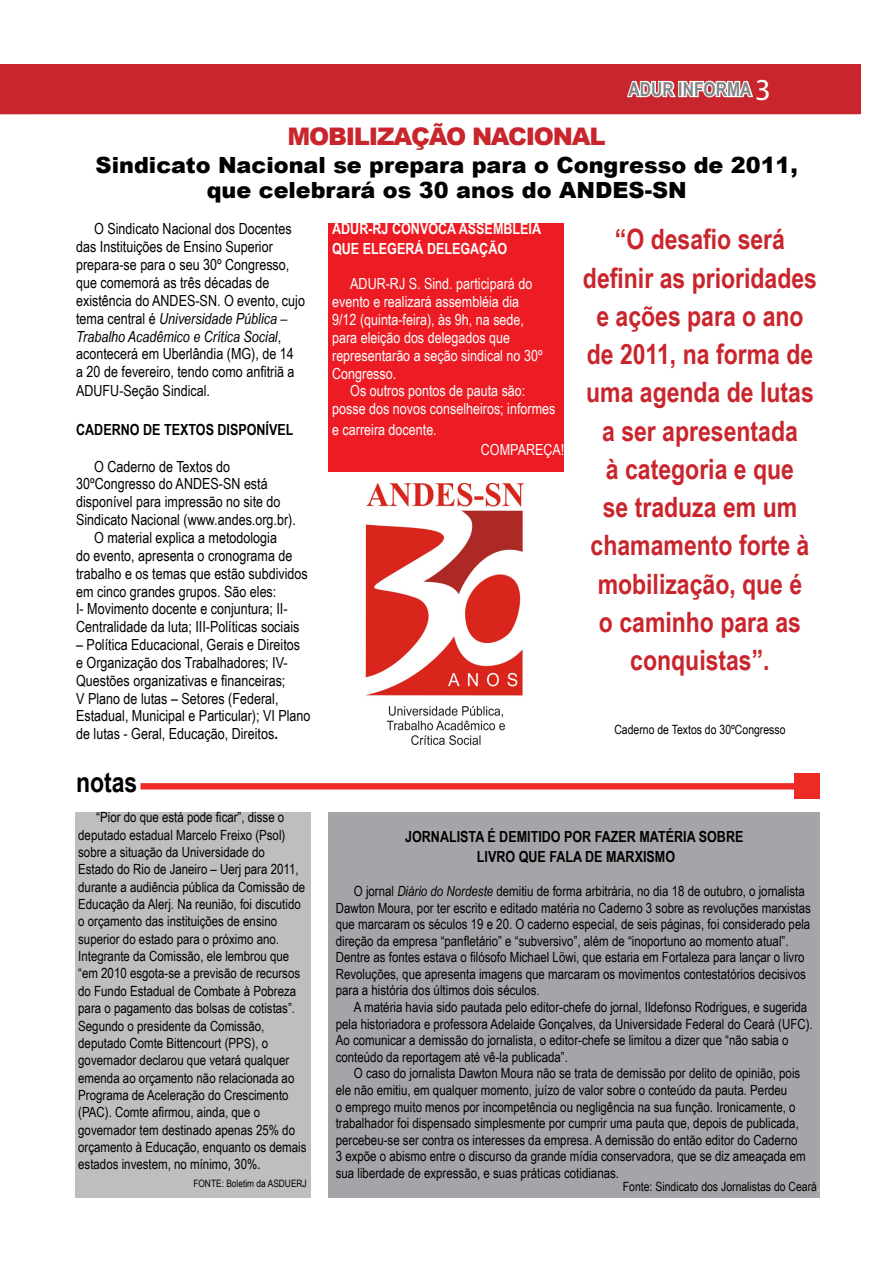
<style>
.page{position:relative;width:893px;height:1263px;background:#fff}
.page>*{position:absolute;margin:0;border:0;box-sizing:border-box;transform-origin:0 0}
.t1{font:700 28.05px/38.2px "Arial Narrow";color:#c9252c;text-align:center}
.t2{font:700 28.05px "Arial Narrow";color:#000}
.t3{font:900 24.15px "Arial";letter-spacing:-.05em;color:#c9252c}
.t4{font:900 22.35px/25.5px "Arial";color:#000;text-align:center}
.t5{font:700 19.05px "Arial Narrow";color:#808284}
.t6{font:15.3px/18px "Arial Narrow";color:#000}
.t7{font:15.3px/17.9px "Arial Narrow";color:#fff}
.t8{font:700 15.3px/19.2px "Arial Narrow";color:#000;text-align:center}
.t9{font:700 15.3px/19.2px "Arial Narrow";color:#fff}
.t10{font:13.95px/17.4px "Arial Narrow";color:#000}
.t11{font:12.75px "Arial Narrow";color:#000}
.t12{font:10.2px "Arial Narrow";color:#000}
.s1{font-family:"Myriad Pro";font-weight:400;font-size:30.6px;color:#fff}
.s2{font-style:italic}
.s3{font-weight:700}
.s4{font-size:15.3px}
.s5{color:#fff}
</style>
<div class="page">
<div style="left:0;top:64px;width:860px;height:50px;background:#c9252c"></div>
<svg style="left:627px;top:80px;width:126px;height:18px"></svg>
<div style="left:140px;top:783px;width:667px;height:7px;background:#ee2a24"></div>
<div style="left:794px;top:774px;width:26px;height:25px;background:#ee2a24"></div>
<div style="left:75px;top:812px;width:235px;height:386px;background:#bcbec0"></div>
<div style="left:328px;top:223px;width:236px;height:249px;background:#ed1c24"></div>
<div style="left:328px;top:812px;width:492px;height:386px;background:#a3a5a8"></div>
<img style="left:365px;top:483px;width:159px;height:261px">
<h2 class="t3" style="left:287px;top:127px;width:319px">MOBILIZAÇÃO NACIONAL</h2>
<h3 class="t5" style="left:628px;top:82px;width:144px">ADUR INFORMA <span class="s1">3</span></h3>
<h3 class="t4" style="left:96px;top:154px;width:703px">Sindicato Nacional se prepara para o Congresso de 2011, que celebrará os 30 anos do ANDES-SN</h3>
<p class="t6" style="left:76px;top:221px;width:230px;text-indent:18px">O Sindicato Nacional dos Docentes das Instituições de Ensino Superior prepara-se para o seu 30º Congresso, que comemorá as três décadas de existência do ANDES-SN. O evento, cujo tema central é <span class="s2">Universidade Pública – Trabalho Acadêmico e Crítica Social</span>, acontecerá em Uberlândia (MG), de 14<br>a 20 de fevereiro, tendo como anfitriã a ADUFU-Seção Sindical.</p>
<p class="t8" style="left:76px;top:421px;width:219px">CADERNO DE TEXTOS DISPONÍVEL</p>
<p class="t6" style="left:94px;top:459px;width:137px">O Caderno de Textos do</p>
<p class="t6" style="left:76px;top:476px;width:193px">30ºCongresso do ANDES-SN está</p>
<p class="t6" style="left:76px;top:494px;width:206px">disponível para impressão no site do</p>
<p class="t6" style="left:76px;top:512px;width:221px">Sindicato Nacional (www.andes.org.br).</p>
<p class="t6" style="left:94px;top:530px;width:184px">O material explica a metodologia</p>
<p class="t6" style="left:76px;top:548px;width:218px">do evento, apresenta o cronograma de</p>
<p class="t6" style="left:76px;top:566px;width:233px">trabalho e os temas que estão subdividos</p>
<p class="t6" style="left:76px;top:584px;width:202px">em cinco grandes grupos. São eles:</p>
<p class="t6" style="left:76px;top:601px;width:213px">I- Movimento docente e conjuntura; II-</p>
<p class="t6" style="left:76px;top:619px;width:225px">Centralidade da luta; III-Políticas sociais</p>
<p class="t6" style="left:76px;top:637px;width:236px">– Política Educacional, Gerais e Direitos e Organização dos Trabalhadores; IV-Questões organizativas e financeiras;<br>V Plano de lutas – Setores (Federal, Estadual, Municipal e Particular); VI Plano de lutas - Geral, Educação, Direitos<span class="s3">.</span></p>
<p class="t9" style="left:332px;top:221px;width:210px">ADUR-RJ CONVOCA ASSEMBLÉIA<br>QUE ELEGERÁ DELEGAÇÃO</p>
<p class="t7" style="left:332px;top:276px;width:212px;text-indent:18px">ADUR-RJ S. Sind. participará do evento e realizará assembléia dia<br>9/12 (quinta-feira), às 9h, na sede, para eleição dos delegados que representarão a seção sindical no 30º<br>Congresso.</p>
<p class="t7" style="left:332px;top:383px;width:225px;text-indent:18px">Os outros pontos de pauta são: posse dos novos conselheiros; informes</p>
<p class="t7" style="left:332px;top:422px;width:106px">e carreira docente.</p>
<p class="t7" style="left:481px;top:442px;width:85px">COMPAREÇA!</p>
<h1 class="t1" style="left:583px;top:223px;width:235px">“O desafio será definir as prioridades e ações para o ano de 2011, na forma de uma agenda de lutas a ser apresentada<br>à categoria e que<br>se traduza em um chamamento forte à mobilização, que é<br>o caminho para as conquistas”.</h1>
<p class="t11" style="left:614px;top:725px;width:173px">Caderno de Textos do 30ºCongresso</p>
<h1 class="t2" style="left:76px;top:771px;width:63px">notas</h1>
<p class="t10" style="left:78px;top:810px;width:230px;text-indent:18px">“Pior do que está pode ficar”, disse o deputado estadual Marcelo Freixo (Psol) sobre a situação da Universidade do<br>Estado do Rio de Janeiro – Uerj para 2011, durante a audiência pública da Comissão de Educação da Alerj. Na reunião, foi discutido o orçamento das instituições de ensino superior do estado para o próximo ano.<br>Integrante da Comissão, ele lembrou que “em 2010 esgota-se a previsão de recursos do Fundo Estadual de Combate à Pobreza para o pagamento das bolsas de cotistas”.<br>Segundo o presidente da Comissão, deputado Comte Bittencourt (PPS), o governador declarou que vetará qualquer emenda ao orçamento não relacionada ao Programa de Aceleração do Crescimento (PAC). Comte afirmou, ainda, que o governador tem destinado apenas 25% do orçamento à Educação, enquanto os demais estados investem, no mínimo, 30%<span class="s4">.</span></p>
<p class="t12" style="left:193px;top:1179px;width:115px">FONTE: Boletim da ASDUERJ</p>
<p class="t8" style="left:405px;top:829px;width:340px">JORNALISTA É DEMITIDO POR FAZER MATÉRIA SOBRE<br>LIVRO QUE FALA DE MARXISMO</p>
<p class="t10" style="left:336px;top:884px;width:476px;line-height:16.6px;text-indent:18px">O jornal <span class="s2">Diário do Nordeste</span> demitiu de forma arbitrária, no dia 18 de outubro, o jornalista Dawton Moura, por ter escrito e editado matéria no Caderno 3 sobre as revoluções marxistas que marcaram os séculos 19 e 20. O caderno especial, de seis páginas, foi considerado pela direção da empresa “panfletário” e “subversivo”, além de “inoportuno ao momento atual”.<br>Dentre as fontes estava o filósofo Michael Löwi, que estaria em Fortaleza para lançar o livro Revoluções, que apresenta imagens que marcaram os movimentos contestatórios decisivos para a história dos últimos dois séculos.</p>
<p class="t10" style="left:336px;top:1000px;width:478px;line-height:16.6px;text-indent:18px">A matéria havia sido pautada pelo editor-chefe do jornal, Ildefonso Rodrigues, e sugerida pela historiadora e professora Adelaide Gonçalves, da Universidade Federal do Ceará (UFC).<br>Ao comunicar a demissão do jornalista, o editor-chefe se limitou a dizer que “não sabia o conteúdo da reportagem até vê-la publicada”.</p>
<p class="t10" style="left:336px;top:1066px;width:471px;line-height:16.6px;text-indent:18px">O caso do jornalista Dawton Moura não se trata de demissão por delito de opinião, pois ele não emitiu, em qualquer momento, juízo de valor sobre o conteúdo da pauta. Perdeu<br>o emprego muito menos por incompetência ou negligência na sua função. Ironicamente, o trabalhador foi dispensado simplesmente por cumprir uma pauta que, depois de publicada, percebeu-se ser contra os interesses da empresa. A demissão do então editor do Caderno 3 expõe o abismo entre o discurso da grande mídia conservadora, que se diz ameaçada em sua liberdade de expressão, e suas práticas cotidianas.</p>
<p class="t11" style="left:623px;top:1181px;width:199px">Fonte: Sindicato dos Jornalistas do Ceará<span class="s5">.</span></p>
</div>
